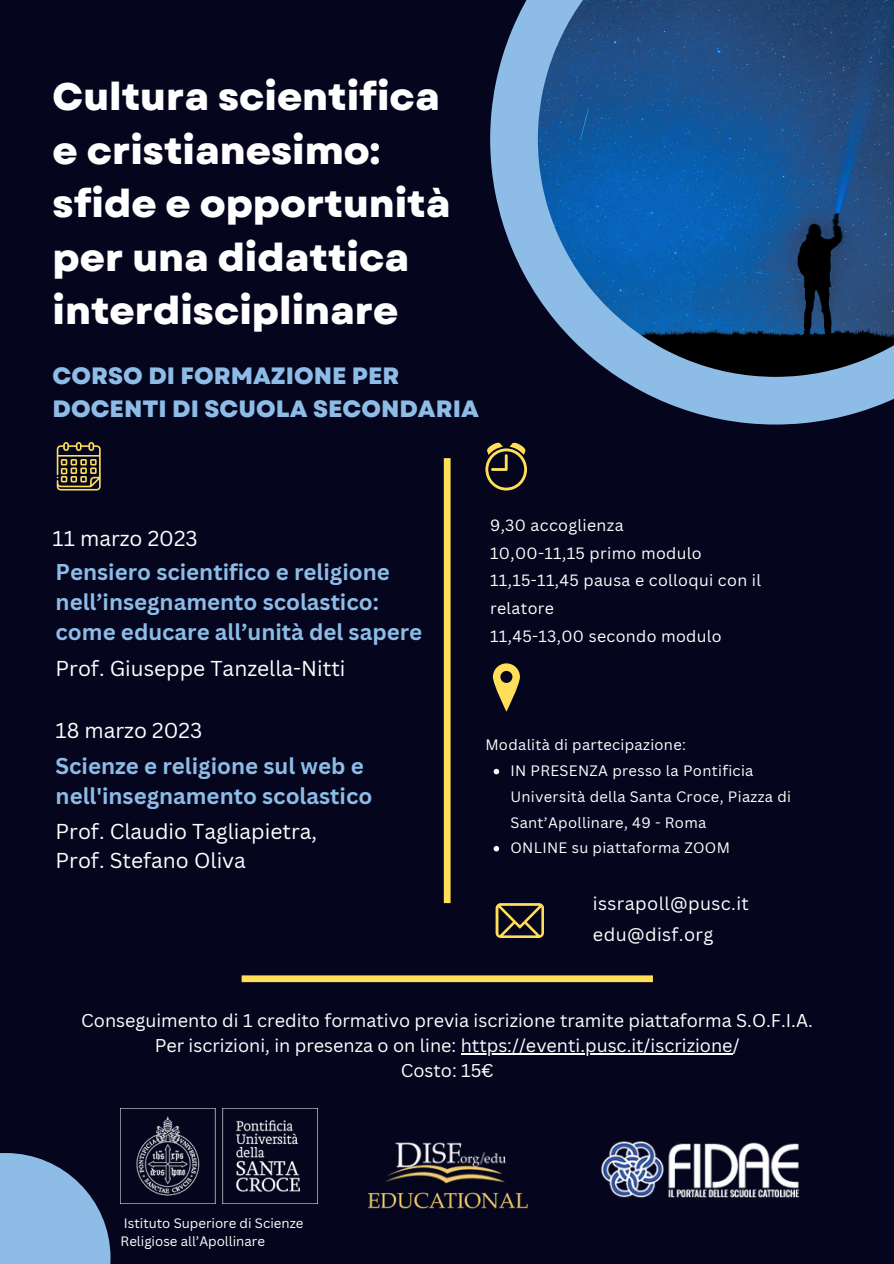
<style>
.page{position:relative;width:894px;height:1264px;background:#fff}
.page>*{position:absolute;margin:0;border:0;box-sizing:border-box;transform-origin:0 0}
.t1{font:800 38.4px/53.4px "Garet";color:#fff}
.t2{font:800 23.55px/32.8px "Garet";color:#8dbce7}
.t3{font:700 22.2px/30.3px "Canva Sans";color:#8dbce7}
.t4{font:21px/28.5px "Canva Sans";color:#fff}
.t5{font:18px/24.8px "Canva Sans";color:#fff;text-align:center}
.t6{font:18px/31.5px "Canva Sans";letter-spacing:.02em;color:#fff}
.t7{font:15.9px/27.8px "Canva Sans";letter-spacing:.02em;color:#fff}
.t8{font:14.7px/25.7px "Canva Sans";letter-spacing:.02em;color:#fff}
.t9{font:13.2px/17.9px "Canva Sans";color:#fff}
</style>
<div class="page">
<div style="left:0;top:0;width:893px;height:1263px;background:#05061e"></div>
<svg style="left:490px;top:0;width:403px;height:424px;fill:#8dbce7"></svg>
<img style="left:537px;top:0;width:356px;height:376px">
<div style="left:443px;top:458px;width:7px;height:445px;background:#ffde59"></div>
<svg style="left:0;top:1153px;width:110px;height:110px;fill:#8dbce7"></svg>
<svg style="left:485px;top:442px;width:42px;height:48px"></svg>
<svg style="left:57px;top:442px;width:44px;height:48px"></svg>
<div style="left:241px;top:975px;width:411px;height:7px;background:#ffde59"></div>
<svg style="left:493px;top:663px;width:27px;height:48px"></svg>
<img style="left:601px;top:1141px;width:199px;height:57px">
<img style="left:385px;top:1142px;width:121px;height:41px">
<img style="left:367px;top:1192px;width:160px;height:16px">
<img style="left:120px;top:1108px;width:198px;height:95px">
<svg style="left:495px;top:903px;width:49px;height:35px"></svg>
<hr style="left:460px;top:1053px;width:272px;height:1px;background:#fff">
<svg style="left:493px;top:768px;width:6px;height:6px"></svg>
<svg style="left:493px;top:846px;width:6px;height:5px"></svg>
<h1 class="t1" style="left:53px;top:70px;width:399px">Cultura scientifica e cristianesimo: sfide e opportunità per una didattica interdisciplinare</h1>
<h2 class="t2" style="left:53px;top:360px;width:427px">CORSO DI FORMAZIONE PER<br>DOCENTI DI SCUOLA SECONDARIA</h2>
<p class="t4" style="left:53px;top:523px;width:146px">11 marzo 2023</p>
<p class="t3" style="left:56px;top:556px;width:368px">Pensiero scientifico e religione nell’insegnamento scolastico: come educare all’unità del sapere</p>
<p class="t4" style="left:56px;top:653px;width:291px">Prof. Giuseppe Tanzella-Nitti</p>
<p class="t4" style="left:56px;top:716px;width:148px">18 marzo 2023</p>
<p class="t3" style="left:56px;top:750px;width:318px">Scienze e religione sul web e nell'insegnamento scolastico</p>
<p class="t4" style="left:56px;top:816px;width:263px">Prof. Claudio Tagliapietra,<br>Prof. Stefano Oliva</p>
<p class="t7" style="left:490px;top:510px;width:272px">9,30 accoglienza<br>10,00-11,15 primo modulo<br>11,15-11,45 pausa e colloqui con il relatore<br>11,45-13,00 secondo modulo</p>
<p class="t8" style="left:485px;top:732px;width:202px">Modalità di partecipazione:</p>
<p class="t8" style="left:510px;top:757px;width:282px">IN PRESENZA presso la Pontificia<br>Università della Santa Croce, Piazza di<br>Sant’Apollinare, 49 - Roma<br>ONLINE su piattaforma ZOOM</p>
<p class="t6" style="left:592px;top:887px;width:157px">issrapoll@pusc.it edu@disf.org</p>
<p class="t5" style="left:81px;top:1007px;width:732px">Conseguimento di 1 credito formativo previa iscrizione tramite piattaforma S.O.F.I.A.<br>Per iscrizioni, in presenza o on line: https://eventi.pusc.it/iscrizione/<br>Costo: 15€</p>
<p class="t9" style="left:120px;top:1214px;width:184px">Istituto Superiore di Scienze<br>Religiose all’Apollinare</p>
</div>
